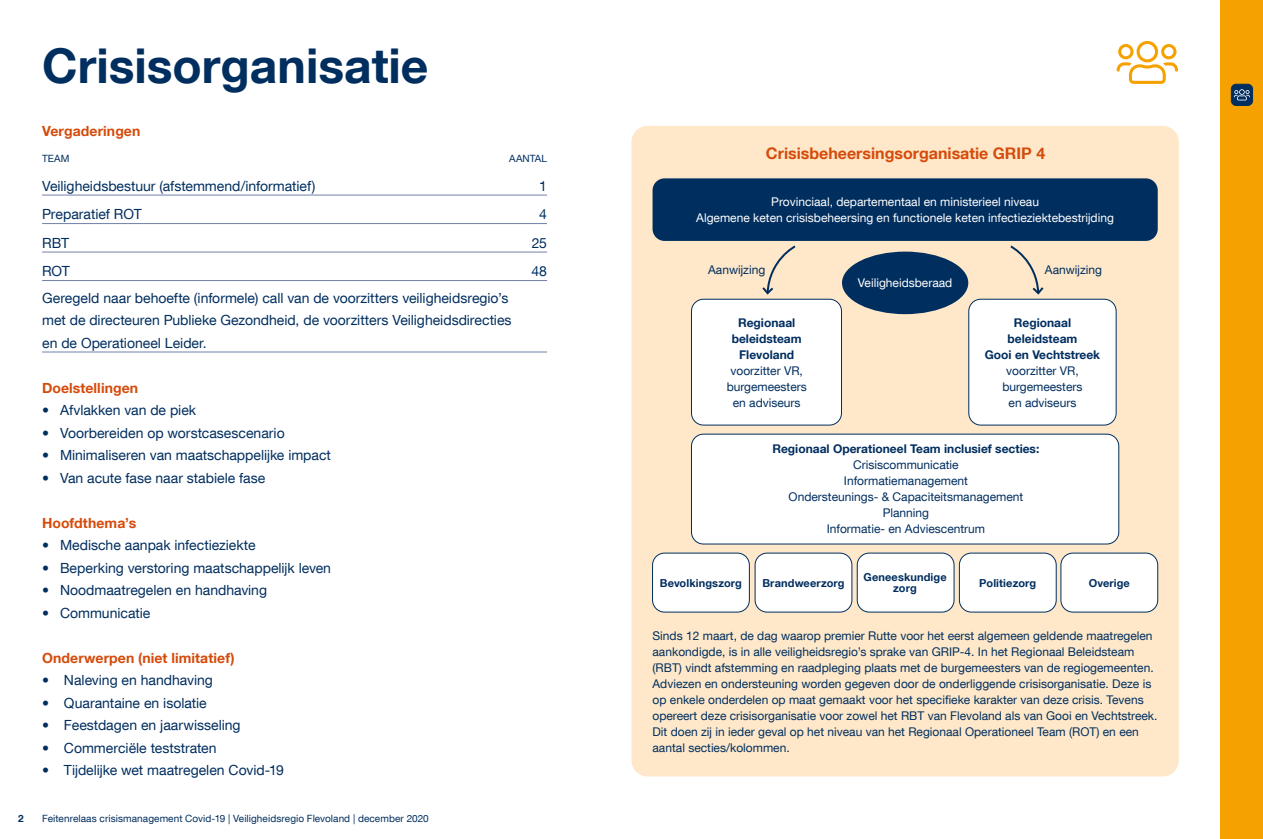
<style>
.page{position:relative;width:1263px;height:839px;background:#fff}
.page>*{position:absolute;margin:0;border:0;box-sizing:border-box;transform-origin:0 0}
.t1{font:700 48px "Helvetica Neue LT Com";color:#002e5f}
.t2{font:700 16px "Helvetica Neue LT Com";color:#d54b0b}
.t3{font:14px/22.5px "Helvetica Neue LT Com";color:#002e5f}
.t4{font:700 14px "Helvetica Neue LT Com";letter-spacing:.005em;color:#d54b0b}
.t5{font:12px/16px "Helvetica Neue LT Com";color:#002e5f;text-align:center}
.t6{font:12px "Helvetica Neue LT Com";color:#fff}
.t7{font:700 12px/16px "Helvetica Neue LT Com";color:#002e5f;text-align:center}
.t8{font:700 11px/11px "Helvetica Neue LT Com";letter-spacing:.01em;color:#002e5f;text-align:center}
.t9{font:10px "Helvetica Neue LT Com";letter-spacing:.005em;color:#002e5f}
.t10{font:700 10px "Helvetica Neue LT Com";color:#002e5f}
</style>
<div class="page">
<hr style="left:42px;top:195px;width:505px;height:1px;background:#7381a8">
<hr style="left:42px;top:223px;width:505px;height:1px;background:#7381a8">
<hr style="left:42px;top:252px;width:505px;height:1px;background:#7381a8">
<hr style="left:42px;top:280px;width:505px;height:1px;background:#7381a8">
<hr style="left:42px;top:352px;width:505px;height:1px;background:#7381a8">
<svg style="left:1117px;top:41px;width:61px;height:43px"></svg>
<div style="left:632px;top:126px;width:547px;height:650px;background:#fee8c9;border-radius:16px"></div>
<div style="left:653px;top:178px;width:505px;height:63px;background:#002e5f;border-radius:12px"></div>
<div style="left:692px;top:299px;width:150px;height:126px;background:#fff;border-radius:12px"></div>
<div style="left:691px;top:299px;width:151px;height:127px;border:1px solid #002e5f;border-radius:12px"></div>
<div style="left:653px;top:553px;width:96px;height:59px;background:#fff;border-radius:12px"></div>
<div style="left:652px;top:553px;width:98px;height:60px;border:1px solid #002e5f;border-radius:12px"></div>
<div style="left:755px;top:553px;width:97px;height:59px;background:#fff;border-radius:12px"></div>
<div style="left:755px;top:553px;width:97px;height:60px;border:1px solid #002e5f;border-radius:12px"></div>
<div style="left:857px;top:553px;width:97px;height:59px;background:#fff;border-radius:12px"></div>
<div style="left:857px;top:553px;width:98px;height:60px;border:1px solid #002e5f;border-radius:12px"></div>
<div style="left:959px;top:553px;width:97px;height:59px;background:#fff;border-radius:12px"></div>
<div style="left:959px;top:553px;width:98px;height:60px;border:1px solid #002e5f;border-radius:12px"></div>
<div style="left:1061px;top:553px;width:97px;height:59px;background:#fff;border-radius:12px"></div>
<div style="left:1060px;top:553px;width:98px;height:60px;border:1px solid #002e5f;border-radius:12px"></div>
<div style="left:692px;top:434px;width:427px;height:110px;background:#fff;border-radius:12px"></div>
<div style="left:691px;top:434px;width:428px;height:111px;border:1px solid #002e5f;border-radius:12px"></div>
<div style="left:969px;top:299px;width:147px;height:126px;background:#fff;border-radius:12px"></div>
<div style="left:968px;top:299px;width:149px;height:127px;border:1px solid #002e5f;border-radius:12px"></div>
<div style="left:842px;top:252px;width:126px;height:62px;background:#002e5f;border-radius:50%"></div>
<svg style="left:762px;top:245px;width:34px;height:50px"></svg>
<svg style="left:1010px;top:245px;width:34px;height:50px"></svg>
<div style="left:1221px;top:0;width:42px;height:839px;background:#f5a100"></div>
<div style="left:1231px;top:84px;width:22px;height:21px;background:#002e5f;border-radius:5px"></div>
<div style="left:1231px;top:84px;width:22px;height:22px;border:1px solid #002e5f;border-radius:5px"></div>
<svg style="left:1234px;top:89px;width:16px;height:11px"></svg>
<p class="t1" style="left:42px;top:36px;width:388px">Crisisorganisatie</p>
<p class="t4" style="left:42px;top:122px;width:100px">Vergaderingen</p>
<p class="t9" style="left:42px;top:153px;width:29px">TEAM</p>
<p class="t9" style="left:509px;top:153px;width:40px">AANTAL</p>
<p class="t3" style="left:42px;top:174px;width:275px">Veiligheidsbestuur (afstemmend/informatief)</p>
<p class="t3" style="left:539px;top:174px;width:9px">1</p>
<p class="t3" style="left:42px;top:203px;width:101px">Preparatief ROT</p>
<p class="t3" style="left:539px;top:203px;width:9px">4</p>
<p class="t3" style="left:42px;top:231px;width:29px">RBT</p>
<p class="t3" style="left:532px;top:231px;width:17px">25</p>
<p class="t3" style="left:42px;top:260px;width:29px">ROT</p>
<p class="t3" style="left:532px;top:260px;width:17px">48</p>
<p class="t3" style="left:42px;top:286px;width:471px">Geregeld naar behoefte (informele) call van de voorzitters veiligheidsregio’s met de directeuren Publieke Gezondheid, de voorzitters Veiligheidsdirecties en de Operationeel Leider.</p>
<p class="t4" style="left:42px;top:379px;width:98px">Doelstellingen</p>
<p class="t3" style="left:42px;top:399px;width:156px">• Afvlakken van de piek</p>
<p class="t3" style="left:42px;top:421px;width:244px">• Voorbereiden op worstcasescenario</p>
<p class="t3" style="left:42px;top:444px;width:290px">• Minimaliseren van maatschappelijke impact</p>
<p class="t3" style="left:42px;top:466px;width:225px">• Van acute fase naar stabiele fase</p>
<p class="t4" style="left:42px;top:514px;width:96px">Hoofdthema’s</p>
<p class="t3" style="left:42px;top:534px;width:215px">• Medische aanpak infectieziekte</p>
<p class="t3" style="left:42px;top:556px;width:290px">• Beperking verstoring maatschappelijk leven</p>
<p class="t3" style="left:42px;top:579px;width:227px">• Noodmaatregelen en handhaving</p>
<p class="t3" style="left:42px;top:601px;width:110px">• Communicatie</p>
<p class="t4" style="left:42px;top:649px;width:194px">Onderwerpen (niet limitatief)</p>
<p class="t3" style="left:42px;top:669px;width:172px">• Naleving en handhaving</p>
<p class="t3" style="left:42px;top:691px;width:166px">• Quarantaine en isolatie</p>
<p class="t3" style="left:42px;top:714px;width:200px">• Feestdagen en jaarwisseling</p>
<p class="t3" style="left:42px;top:736px;width:176px">• Commerciële teststraten</p>
<p class="t3" style="left:42px;top:758px;width:243px">• Tijdelijke wet maatregelen Covid-19</p>
<p class="t10" style="left:18px;top:812px;width:7px">2</p>
<p class="t9" style="left:42px;top:812px;width:388px">Feitenrelaas crisismanagement Covid-19 | Veiligheidsregio Flevoland | december 2020</p>
<p class="t2" style="left:766px;top:143px;width:281px">Crisisbeheersingsorganisatie GRIP 4</p>
<p class="t6" style="left:771px;top:194px;width:269px">Provinciaal, departementaal en ministerieel niveau</p>
<p class="t6" style="left:696px;top:210px;width:419px">Algemene keten crisisbeheersing en functionele keten infectieziektebestrijding</p>
<p class="t5" style="left:708px;top:262px;width:59px">Aanwijzing</p>
<p class="t5" style="left:1045px;top:262px;width:59px">Aanwijzing</p>
<p class="t6" style="left:858px;top:275px;width:96px">Veiligheidsberaad</p>
<p class="t7" style="left:738px;top:314px;width:59px">Regionaal</p>
<p class="t7" style="left:732px;top:330px;width:71px">beleidsteam</p>
<p class="t7" style="left:739px;top:346px;width:57px">Flevoland</p>
<p class="t5" style="left:727px;top:362px;width:82px">voorzitter VR, burgemeesters en adviseurs</p>
<p class="t7" style="left:1008px;top:314px;width:71px">Regionaal beleidsteam</p>
<p class="t7" style="left:985px;top:346px;width:117px">Gooi en Vechtstreek</p>
<p class="t5" style="left:1002px;top:362px;width:82px">voorzitter VR, burgemeesters en adviseurs</p>
<p class="t7" style="left:772px;top:441px;width:268px">Regionaal Operationeel Team inclusief secties:</p>
<p class="t5" style="left:853px;top:457px;width:107px">Crisiscommunicatie</p>
<p class="t5" style="left:844px;top:473px;width:126px">Informatiemanagement</p>
<p class="t5" style="left:789px;top:489px;width:236px">Ondersteunings- &amp; Capaciteitsmanagement</p>
<p class="t5" style="left:883px;top:505px;width:48px">Planning</p>
<p class="t5" style="left:827px;top:521px;width:160px">Informatie- en Adviescentrum</p>
<p class="t8" style="left:660px;top:577px;width:84px">Bevolkingszorg</p>
<p class="t8" style="left:762px;top:577px;width:84px">Brandweerzorg</p>
<p class="t8" style="left:864px;top:571px;width:85px">Geneeskundige zorg</p>
<p class="t8" style="left:979px;top:577px;width:59px">Politiezorg</p>
<p class="t8" style="left:1089px;top:577px;width:43px">Overige</p>
<p class="t5" style="left:653px;top:628px;width:506px;text-align:left">Sinds 12 maart, de dag waarop premier Rutte voor het eerst algemeen geldende maatregelen aankondigde, is in alle veiligheidsregio’s sprake van GRIP-4. In het Regionaal Beleidsteam (RBT) vindt afstemming en raadpleging plaats met de burgemeesters van de regiogemeenten.<br>Adviezen en ondersteuning worden gegeven door de onderliggende crisisorganisatie. Deze is op enkele onderdelen op maat gemaakt voor het specifieke karakter van deze crisis. Tevens opereert deze crisisorganisatie voor zowel het RBT van Flevoland als van Gooi en Vechtstreek.<br>Dit doen zij in ieder geval op het niveau van het Regionaal Operationeel Team (ROT) en een aantal secties/kolommen.</p>
</div>
